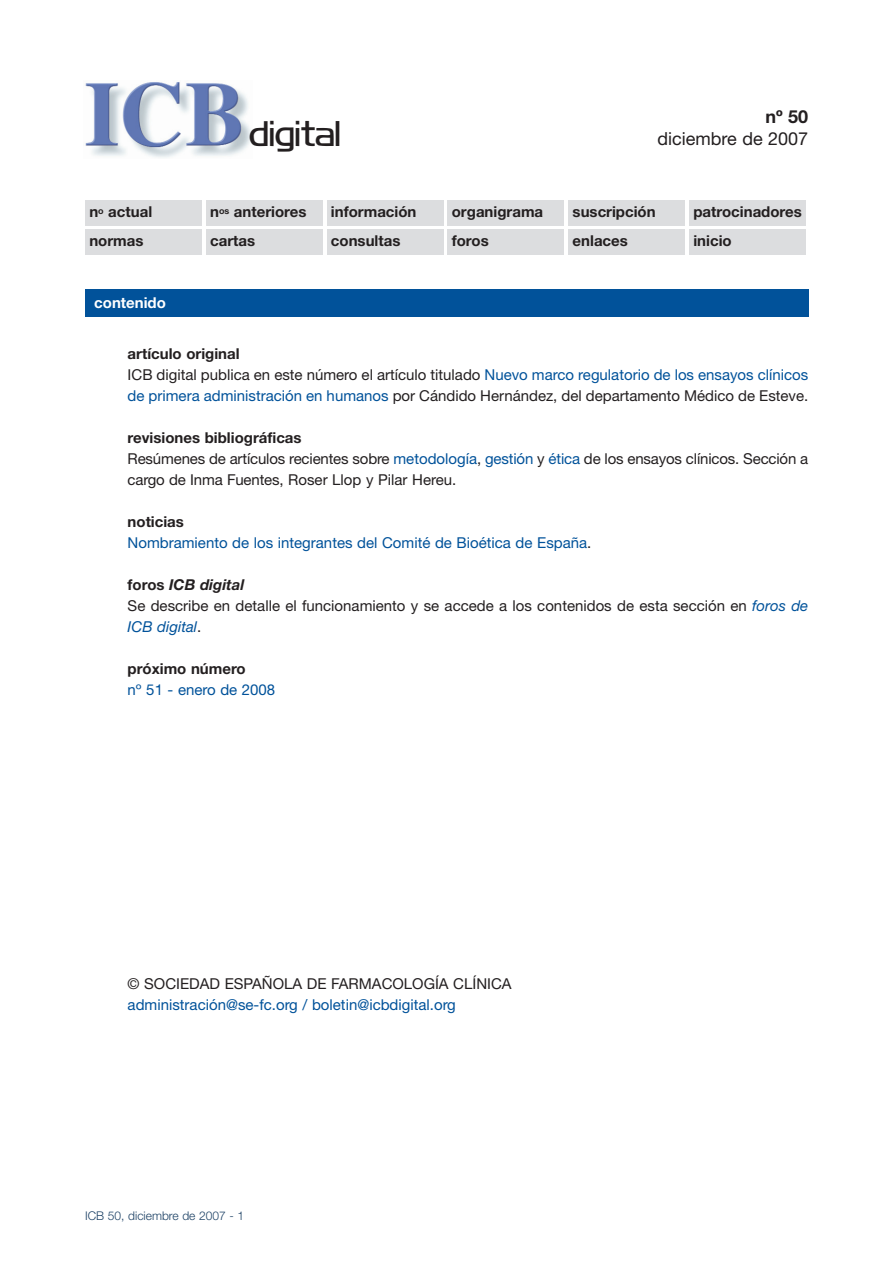
<style>
.page{position:relative;width:893px;height:1263px;background:#fff}
.page>*{position:absolute;margin:0;border:0;box-sizing:border-box;transform-origin:0 0}
.t1{font:300 36px "Koshgarian";color:#231f20}
.t2{font:18px "Helvetica Neue";color:#231f20}
.t3{font:700 18px "Helvetica Neue";color:#231f20}
.t4{font:15px/21px "Helvetica Neue";color:#231f20}
.t5{font:15px/21px "Helvetica Neue";color:#01529a}
.t6{font:700 15px "Helvetica Neue";color:#231f20}
.t7{font:700 15px "Helvetica Neue";color:#fff}
.t8{font:300 12px "Helvetica Neue";color:#1b4064}
.s1{font-weight:700}
.s2{color:#01529a}
.s3{font-weight:700;color:#231f20}
.s4{color:#231f20}
.s5{font-weight:700;font-style:italic}
.s6{font-style:italic;color:#01529a}
</style>
<div class="page">
<div style="left:85px;top:200px;width:117px;height:25px;background:#dcdddf"></div>
<div style="left:206px;top:200px;width:116px;height:25px;background:#dcdddf"></div>
<div style="left:327px;top:200px;width:116px;height:25px;background:#dcdddf"></div>
<div style="left:447px;top:200px;width:117px;height:25px;background:#dcdddf"></div>
<div style="left:568px;top:200px;width:117px;height:25px;background:#dcdddf"></div>
<div style="left:689px;top:200px;width:116px;height:25px;background:#dcdddf"></div>
<div style="left:85px;top:230px;width:117px;height:25px;background:#dcdddf"></div>
<div style="left:206px;top:230px;width:116px;height:25px;background:#dcdddf"></div>
<div style="left:327px;top:230px;width:116px;height:25px;background:#dcdddf"></div>
<div style="left:447px;top:230px;width:117px;height:25px;background:#dcdddf"></div>
<div style="left:568px;top:230px;width:117px;height:25px;background:#dcdddf"></div>
<div style="left:689px;top:230px;width:116px;height:25px;background:#dcdddf"></div>
<img style="left:85px;top:82px;width:166px;height:76px">
<div style="left:85px;top:289px;width:723px;height:28px;background:#01529a"></div>
<h1 class="t1" style="left:249px;top:121px;width:93px">digital</h1>
<p class="t3" style="left:765px;top:111px;width:44px">nº 50</p>
<p class="t2" style="left:657px;top:132px;width:152px">diciembre de 2007</p>
<p class="t6" style="left:89px;top:206px;width:64px">n<sup>o</sup> actual</p>
<p class="t6" style="left:210px;top:206px;width:98px">n<sup>os</sup> anteriores</p>
<p class="t6" style="left:331px;top:206px;width:87px">información</p>
<p class="t6" style="left:452px;top:206px;width:93px">organigrama</p>
<p class="t6" style="left:572px;top:206px;width:85px">suscripción</p>
<p class="t6" style="left:693px;top:206px;width:110px">patrocinadores</p>
<p class="t6" style="left:89px;top:236px;width:56px">normas</p>
<p class="t6" style="left:210px;top:236px;width:46px">cartas</p>
<p class="t6" style="left:331px;top:236px;width:71px">consultas</p>
<p class="t6" style="left:452px;top:236px;width:38px">foros</p>
<p class="t6" style="left:572px;top:236px;width:57px">enlaces</p>
<p class="t6" style="left:693px;top:236px;width:40px">inicio</p>
<p class="t7" style="left:94px;top:297px;width:73px">contenido</p>
<p class="t4" style="left:128px;top:345px;width:682px"><span class="s1">artículo original<br></span>ICB digital publica en este número el artículo titulado <span class="s2">Nuevo marco regulatorio de los ensayos clínicos de primera administración en humanos</span> por Cándido Hernández, del departamento Médico de Esteve.</p>
<p class="t4" style="left:128px;top:429px;width:682px"><span class="s1">revisiones bibliográficas<br></span>Resúmenes de artículos recientes sobre <span class="s2">metodología</span>, <span class="s2">gestión</span> y <span class="s2">ética</span> de los ensayos clínicos. Sección a cargo de Inma Fuentes, Roser Llop y Pilar Hereu.</p>
<p class="t5" style="left:128px;top:513px;width:465px"><span class="s3">noticias<br></span>Nombramiento de los integrantes del Comité de Bioética de España<span class="s4">.</span></p>
<p class="t4" style="left:128px;top:576px;width:682px"><span class="s1">foros</span> <span class="s5">ICB digital<br></span>Se describe en detalle el funcionamiento y se accede a los contenidos de esta sección en <span class="s6">foros de<br>ICB digital</span>.</p>
<p class="t6" style="left:128px;top:664px;width:120px">próximo número</p>
<p class="t5" style="left:128px;top:681px;width:149px">nº 51 - enero de 2008</p>
<p class="t4" style="left:128px;top:974px;width:385px">© SOCIEDAD ESPAÑOLA DE FARMACOLOGÍA CLÍNICA</p>
<p class="t5" style="left:128px;top:995px;width:330px">administración@se-fc.org / boletin@icbdigital.org</p>
<p class="t8" style="left:85px;top:1212px;width:161px">ICB 50, diciembre de 2007 - 1</p>
</div>
